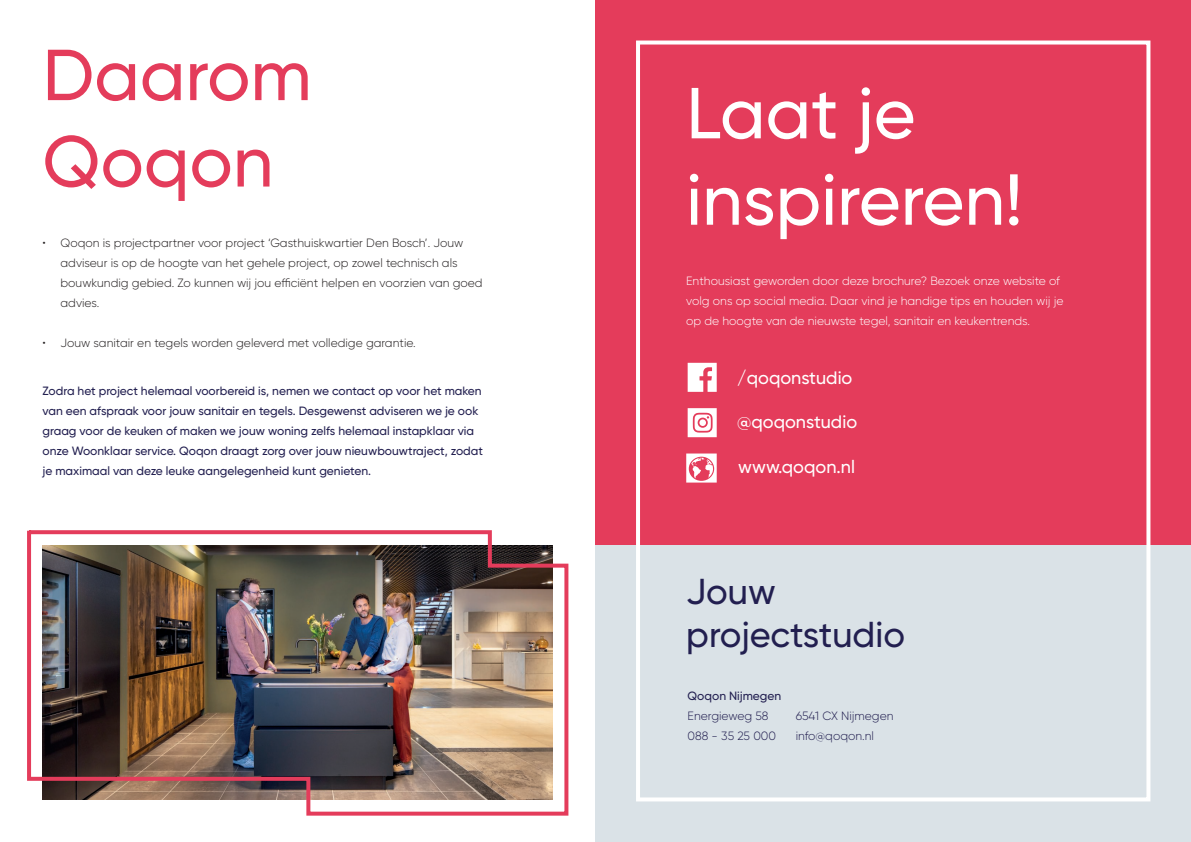
<style>
.page{position:relative;width:1191px;height:842px;background:#fff}
.page>*{position:absolute;margin:0;border:0;box-sizing:border-box;transform-origin:0 0}
.t1{font:500 72px/86.4px "Gilroy";color:#fff}
.t2{font:500 72px/86.4px "Gilroy";color:#e43c5b}
.t3{font:500 36px/43.2px "Gilroy";color:#221f50}
.t4{font:500 18px "Gilroy";color:#fff}
.t5{font:500 12px/20px "Gilroy";color:#221f50}
.t6{font:300 12px/20px "Gilroy";color:#231f20}
.t7{font:300 12px/20px "Gilroy";color:#fff}
.t8{font:300 12px "Gilroy";color:#221f50}
</style>
<div class="page">
<img style="left:27px;top:530px;width:542px;height:286px">
<div style="left:595px;top:0;width:596px;height:545px;background:#e43c5b"></div>
<div style="left:595px;top:545px;width:596px;height:297px;background:#dae2e7"></div>
<svg style="left:687px;top:363px;width:29px;height:29px"></svg>
<svg style="left:687px;top:408px;width:29px;height:29px"></svg>
<div style="left:699px;top:419px;width:7px;height:7px;background:#fff;border-radius:50%"></div>
<svg style="left:686px;top:453px;width:30px;height:30px"></svg>
<div style="left:636px;top:41px;width:514px;height:760px;border:4px solid #fff"></div>
<h1 class="t2" style="left:43px;top:31px;width:270px">Daarom<br>Qoqon</h1>
<p class="t6" style="left:61px;top:233px;width:424px;text-indent:-18px">• Qoqon is projectpartner voor project ‘Gasthuiskwartier Den Bosch’. Jouw adviseur is op de hoogte van het gehele project, op zowel technisch als bouwkundig gebied. Zo kunnen wij jou efficiënt helpen en voorzien van goed advies.</p>
<p class="t6" style="left:43px;top:333px;width:374px">• Jouw sanitair en tegels worden geleverd met volledige garantie.</p>
<p class="t5" style="left:43px;top:381px;width:442px">Zodra het project helemaal voorbereid is, nemen we contact op voor het maken van een afspraak voor jouw sanitair en tegels. Desgewenst adviseren we je ook graag voor de keuken of maken we jouw woning zelfs helemaal instapklaar via onze Woonklaar service. Qoqon draagt zorg over jouw nieuwbouwtraject, zodat je maximaal van deze leuke aangelegenheid kunt genieten.</p>
<h1 class="t1" style="left:686px;top:69px;width:338px">Laat je inspireren!</h1>
<p class="t7" style="left:686px;top:271px;width:379px">Enthousiast geworden door deze brochure? Bezoek onze website of volg ons op social media. Daar vind je handige tips en houden wij je op de hoogte van de nieuwste tegel, sanitair en keukentrends.</p>
<h3 class="t4" style="left:737px;top:366px;width:117px">/qoqonstudio</h3>
<h3 class="t4" style="left:737px;top:411px;width:121px">@qoqonstudio</h3>
<h3 class="t4" style="left:738px;top:455px;width:118px">www.qoqon.nl</h3>
<h2 class="t3" style="left:686px;top:569px;width:220px">Jouw projectstudio</h2>
<p class="t5" style="left:687px;top:686px;width:95px">Qoqon Nijmegen</p>
<p class="t8" style="left:687px;top:708px;width:82px">Energieweg 58</p>
<p class="t8" style="left:795px;top:708px;width:99px">6541 CX Nijmegen</p>
<p class="t8" style="left:687px;top:728px;width:90px">088 - 35 25 000</p>
<p class="t8" style="left:795px;top:728px;width:80px">info@qoqon.nl</p>
</div>
